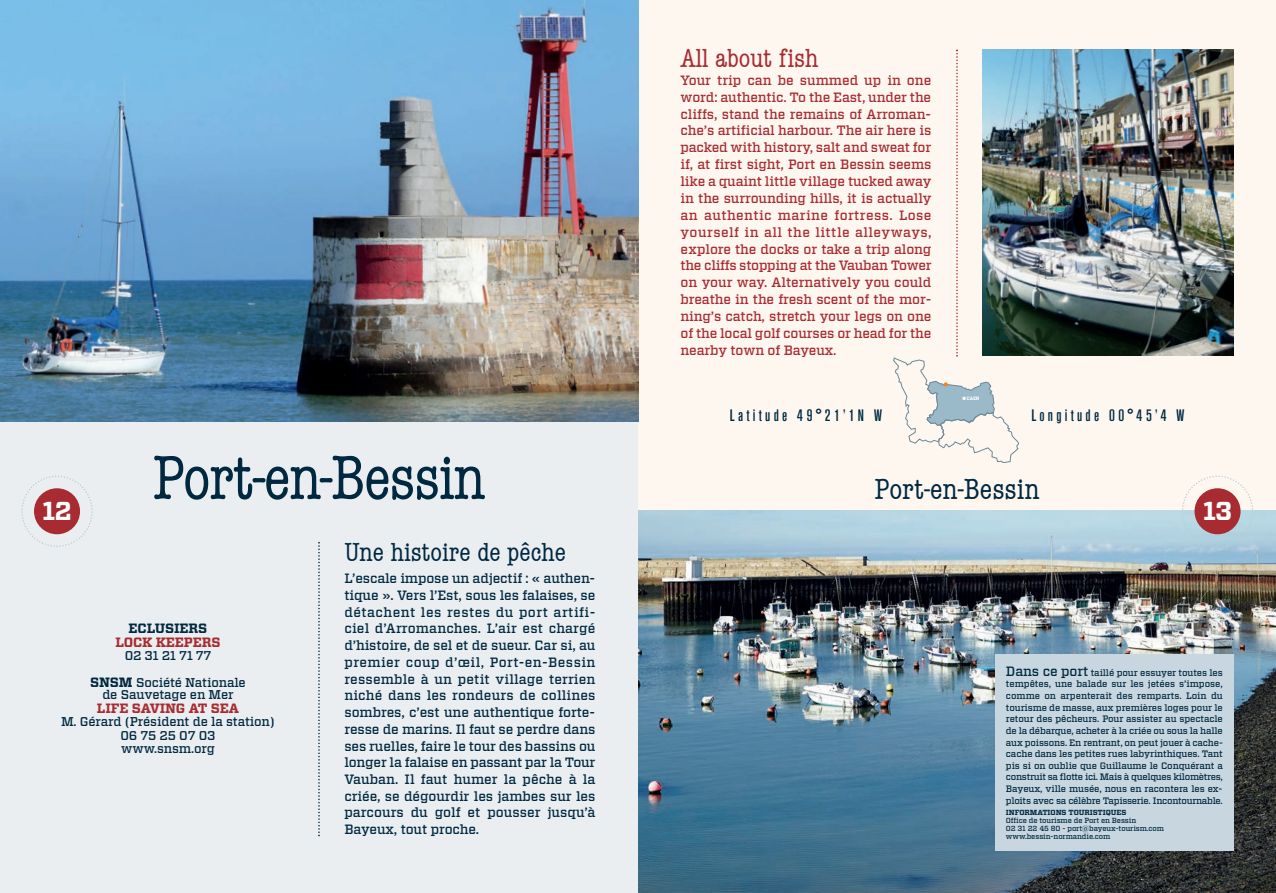
<style>
.page{position:relative;width:1276px;height:893px;background:#fff}
.page>*{position:absolute;margin:0;border:0;box-sizing:border-box;transform-origin:0 0}
.t1{font:condensed 64.35px "American Typewriter";letter-spacing:-.025em;color:#002940}
.t2{font:condensed 30px "American Typewriter";color:#002940}
.t3{font:condensed 27px "American Typewriter";color:#002940}
.t4{font:condensed 27px "American Typewriter";color:#a72b30}
.t5{font:700 25.95px "Vitesse";color:#fff}
.t6{font:500 condensed 16.5px "Akzidenz Grotesk BE";letter-spacing:.2em;color:#002940}
.t7{font:500 13.5px/16.8px "Vitesse";letter-spacing:-.01em;color:#a72b30;text-align:justify}
.t8{font:500 13.5px/16.8px "Vitesse";letter-spacing:-.005em;color:#002940;text-align:justify}
.t9{font:700 13.5px "Vitesse";letter-spacing:-.01em;color:#a72b30}
.t10{font:700 13.5px "Vitesse";letter-spacing:-.01em;color:#002940}
.t11{font:500 12.75px/13.5px "Vitesse";letter-spacing:-.01em;color:#002940;text-align:center}
.t12{font:500 9.3px/11.7px "Vitesse";letter-spacing:-.03em;color:#002940;text-align:justify}
.t13{font:500 7.35px/7.9px "Vitesse";letter-spacing:-.01em;color:#002940}
.t14{font:700 7.35px "Vitesse";letter-spacing:-.01em;color:#002940}
.t15{font:700 4.8px "Vitesse";color:#fff;scale:.9 1}
.s1{font-weight:700;font-size:13.5px}
.s2{font-size:13.5px}
</style>
<div class="page">
<div style="left:638px;top:0;width:638px;height:851px;background:#fef7f0"></div>
<img style="left:638px;top:510px;width:638px;height:383px">
<div style="left:0;top:386px;width:638px;height:507px;background:#ebeef1"></div>
<svg style="left:1181px;top:475px;width:73px;height:73px"></svg>
<div style="left:1194px;top:488px;width:46px;height:46px;background:#a72b30;border-radius:50%"></div>
<img style="left:982px;top:49px;width:251px;height:306px">
<svg style="left:893px;top:50px;width:126px;height:413px"></svg>
<img style="left:0;top:0;width:638px;height:421px">
<svg style="left:21px;top:475px;width:72px;height:72px"></svg>
<div style="left:34px;top:488px;width:46px;height:46px;background:#a72b30;border-radius:50%"></div>
<svg style="left:318px;top:542px;width:2px;height:294px"></svg>
<div style="left:995px;top:654px;width:238px;height:196px;background:#c8d6df"></div>
<h3 class="t5" style="left:42px;top:502px;width:32px">12</h3>
<h1 class="t1" style="left:153px;top:442px;width:334px">Port-en-Bessin</h1>
<h3 class="t3" style="left:344px;top:537px;width:223px">Une histoire de pêche</h3>
<p class="t10" style="left:129px;top:624px;width:80px">ECLUSIERS</p>
<p class="t9" style="left:115px;top:637px;width:107px">LOCK KEEPERS</p>
<p class="t11" style="left:90px;top:643px;width:157px;line-height:27px">02 31 21 71 77<br><span class="s1">SNSM</span> Société Nationale</p>
<p class="t11" style="left:102px;top:689px;width:133px">de Sauvetage en Mer</p>
<p class="t9" style="left:97px;top:703px;width:144px">LIFE SAVING AT SEA</p>
<p class="t11" style="left:61px;top:716px;width:215px">M. Gérard (Président de la station)<br>06 75 25 07 03<br>www.snsm.org</p>
<p class="t8" style="left:344px;top:571px;width:253px">L’escale impose un adjectif : « authen&shy;tique ». Vers l’Est, sous les falaises, se détachent les restes du port artifi&shy;ciel d’Arromanches. L’air est chargé d’histoire, de sel et de sueur. Car si, au premier coup d’œil, Port-en-Bessin ressemble à un petit village terrien niché dans les rondeurs de collines sombres, c’est une authentique forte&shy;resse de marins. Il faut se perdre dans ses ruelles, faire le tour des bassins ou longer la falaise en passant par la Tour Vauban. Il faut humer la pêche à la criée, se dégourdir les jambes sur les parcours du golf et pousser jusqu’à Bayeux, tout proche.</p>
<h3 class="t4" style="left:680px;top:43px;width:139px">All about fish</h3>
<p class="t7" style="left:680px;top:73px;width:253px">Your trip can be summed up in one word: authentic. To the East, under the cliffs, stand the remains of Arroman&shy;che’s artificial harbour. The air here is packed with history, salt and sweat for if, at first sight, Port en Bessin seems like a quaint little village tucked away in the surrounding hills, it is actually an authentic marine fortress. Lose yourself in all the little alleyways, explore the docks or take a trip along the cliffs stopping at the Vauban Tower on your way. Alternatively you could breathe in the fresh scent of the mor&shy;ning’s catch, stretch your legs on one of the local golf courses or head for the nearby town of Bayeux.</p>
<p class="t15" style="left:967px;top:397px;width:15px">CAEN</p>
<p class="t6" style="left:730px;top:410px;width:154px">Latitude 49°21’1N W</p>
<p class="t6" style="left:1031px;top:410px;width:155px">Longitude 00°45’4 W</p>
<h2 class="t2" style="left:874px;top:472px;width:166px">Port-en-Bessin</h2>
<h3 class="t5" style="left:1202px;top:502px;width:31px">13</h3>
<p class="t12" style="left:1006px;top:667px;width:218px"><span class="s2">Dans ce port</span> taillé pour essuyer toutes les tempêtes, une balade sur les jetées s’impose, comme on arpenterait des remparts. Loin du tourisme de masse, aux premières loges pour le retour des pêcheurs. Pour assister au spectacle de la débarque, acheter à la criée ou sous la halle aux poissons. En rentrant, on peut jouer à cache&shy;cache dans les petites rues labyrinthiques. Tant pis si on oublie que Guillaume le Conquérant a construit sa flotte ici. Mais à quelques kilomètres, Bayeux, ville musée, nous en racontera les ex&shy;ploits avec sa célèbre Tapisserie. Incontournable.</p>
<p class="t14" style="left:1006px;top:810px;width:122px">INFORMATIONS TOURISTIQUES</p>
<p class="t13" style="left:1006px;top:817px;width:160px">Office de tourisme de Port en Bessin<br>02 31 22 45 80 - port@bayeux-tourism.com www.bessin-normandie.com</p>
</div>
